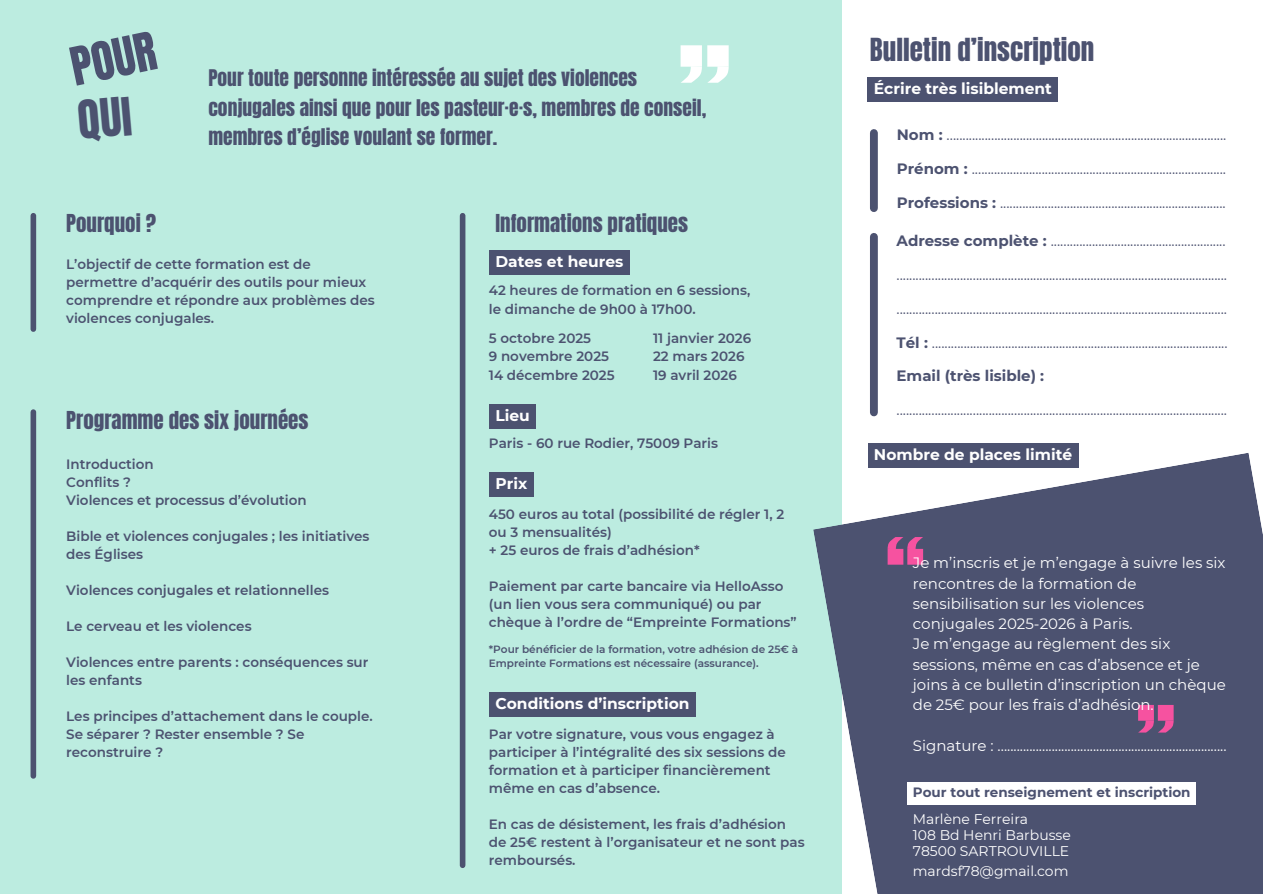
<style>
.page{position:relative;width:1263px;height:894px;background:#fff}
.page>*{position:absolute;margin:0;border:0;box-sizing:border-box;transform-origin:0 0}
.t1{font:45px "Anton";color:#4c5270}
.t2{font:27px "Anton";color:#4c5270}
.t3{font:21px "Anton";color:#4c5270}
.t4{font:19.5px/29.2px "Anton";color:#4c5270}
.t5{font:700 15.45px "Montserrat";color:#fff}
.t6{font:15px "Montserrat";color:#4c5270}
.t7{font:15px/20.2px "Montserrat";color:#fff}
.t8{font:700 15px "Montserrat";color:#4c5270}
.t9{font:13.95px/15.8px "Montserrat";color:#fff}
.t10{font:600 13.5px/18px "Montserrat";color:#4c5270}
.t11{font:700 13.5px "Montserrat";color:#4c5270}
.t12{font:600 10.5px/14px "Montserrat";color:#4c5270}
.s1{font-weight:700}
</style>
<div class="page">
<div style="left:0;top:0;width:1263px;height:893px;background:#bcece0"></div>
<div style="left:31px;top:216px;width:5px;height:113px;background:#4c5270"></div>
<div style="left:460px;top:216px;width:5px;height:649px;background:#4c5270"></div>
<div style="left:31px;top:412px;width:5px;height:363px;background:#4c5270"></div>
<div style="left:489px;top:250px;width:141px;height:25px;background:#4c5270"></div>
<div style="left:489px;top:472px;width:44px;height:25px;background:#4c5270"></div>
<div style="left:842px;top:0;width:421px;height:893px;background:#fff"></div>
<svg style="left:813px;top:452px;width:450px;height:441px;background:#616982"></svg>
<div style="left:907px;top:548px;width:16px;height:16px;background:#f652a0"></div>
<div style="left:888px;top:548px;width:15px;height:16px;background:#f652a0"></div>
<svg style="left:888px;top:537px;width:35px;height:12px"></svg>
<div style="left:1138px;top:704px;width:16px;height:16px;background:#f652a0"></div>
<div style="left:1158px;top:704px;width:16px;height:16px;background:#f652a0"></div>
<svg style="left:1138px;top:720px;width:36px;height:12px"></svg>
<div style="left:681px;top:45px;width:21px;height:22px;background:#fff"></div>
<div style="left:707px;top:45px;width:22px;height:22px;background:#fff"></div>
<svg style="left:681px;top:66px;width:48px;height:16px"></svg>
<div style="left:870px;top:133px;width:8px;height:75px;background:#4c5270"></div>
<div style="left:870px;top:237px;width:8px;height:175px;background:#4c5270"></div>
<div style="left:489px;top:404px;width:47px;height:24px;background:#4c5270"></div>
<div style="left:489px;top:692px;width:207px;height:24px;background:#4c5270"></div>
<div style="left:868px;top:78px;width:190px;height:24px;background:#4c5270"></div>
<div style="left:868px;top:443px;width:210px;height:24px;background:#4c5270"></div>
<div style="left:907px;top:781px;width:289px;height:23px;background:#fff"></div>
<h4 class="t1" style="left:65px;top:36px;width:87px;rotate:-12deg">POUR</h4>
<h6 class="t4" style="left:208px;top:64px;width:499px">Pour toute personne intéressée au sujet des violences conjugales ainsi que pour les pasteur·e·s, membres de conseil, membres d’église voulant se former.</h6>
<h3 class="t3" style="left:66px;top:208px;width:91px">Pourquoi ?</h3>
<p class="t3" style="left:495px;top:208px;width:194px">Informations pratiques</p>
<h2 class="t10" style="left:66px;top:255px;width:310px">L’objectif de cette formation est de permettre d’acquérir des outils pour mieux comprendre et répondre aux problèmes des violences conjugales.</h2>
<h3 class="t3" style="left:66px;top:404px;width:244px">Programme des six journées</h3>
<h5 class="t10" style="left:66px;top:455px;width:242px">Introduction<br>Conflits ?<br>Violences et processus d’évolution</h5>
<p class="t10" style="left:66px;top:527px;width:305px">Bible et violences conjugales ; les initiatives des Églises</p>
<h5 class="t10" style="left:66px;top:581px;width:264px">Violences conjugales et relationnelles</h5>
<h4 class="t10" style="left:66px;top:617px;width:187px">Le cerveau et les violences</h4>
<h1 class="t10" style="left:66px;top:653px;width:304px">Violences entre parents : conséquences sur les enfants</h1>
<p class="t10" style="left:66px;top:707px;width:308px">Les principes d’attachement dans le couple.<br>Se séparer ? Rester ensemble ? Se reconstruire ?</p>
<p class="t5" style="left:495px;top:252px;width:129px">Dates et heures</p>
<h4 class="t10" style="left:489px;top:281px;width:263px;line-height:18.8px">42 heures de formation en 6 sessions, le dimanche de 9h00 à 17h00.</h4>
<p class="t10" style="left:489px;top:328px;width:127px;line-height:18.8px">5 octobre 2025<br>9 novembre 2025<br>14 décembre 2025</p>
<h6 class="t10" style="left:653px;top:328px;width:100px;line-height:18.8px">11 janvier 2026<br>22 mars 2026<br>19 avril 2026</h6>
<p class="t5" style="left:495px;top:405px;width:36px">Lieu</p>
<h5 class="t10" style="left:489px;top:434px;width:231px">Paris - 60 rue Rodier, 75009 Paris</h5>
<p class="t5" style="left:495px;top:474px;width:33px">Prix</p>
<h1 class="t10" style="left:489px;top:504px;width:297px">450 euros au total (possibilité de régler 1, 2 ou 3 mensualités)<br>+ 25 euros de frais d’adhésion*</h1>
<h3 class="t10" style="left:489px;top:576px;width:309px">Paiement par carte bancaire via HelloAsso (un lien vous sera communiqué) ou par chèque à l’ordre de “Empreinte Formations”</h3>
<h5 class="t12" style="left:489px;top:642px;width:311px">*Pour bénéficier de la formation, votre adhésion de 25€ à<br>Empreinte Formations est nécessaire (assurance).</h5>
<h5 class="t5" style="left:495px;top:693px;width:195px">Conditions d’inscription</h5>
<p class="t10" style="left:489px;top:724px;width:298px">Par votre signature, vous vous engagez à participer à l’intégralité des six sessions de formation et à participer financièrement même en cas d’absence.</p>
<h6 class="t10" style="left:489px;top:814px;width:317px">En cas de désistement, les frais d’adhésion de 25€ restent à l’organisateur et ne sont pas remboursés.</h6>
<h4 class="t2" style="left:870px;top:30px;width:226px">Bulletin d’inscription</h4>
<h6 class="t5" style="left:874px;top:79px;width:180px">Écrire très lisiblement</h6>
<h3 class="t6" style="left:897px;top:125px;width:331px"><span class="s1">Nom :</span> ........................................................................................</h3>
<h3 class="t6" style="left:897px;top:159px;width:331px"><span class="s1">Prénom :</span> ................................................................................</h3>
<h3 class="t6" style="left:897px;top:193px;width:330px"><span class="s1">Professions :</span> .......................................................................</h3>
<h6 class="t6" style="left:896px;top:232px;width:331px"><span class="s1">Adresse complète :</span> .......................................................</h6>
<h6 class="t6" style="left:896px;top:265px;width:332px">........................................................................................................</h6>
<h6 class="t6" style="left:896px;top:299px;width:332px">........................................................................................................</h6>
<h6 class="t6" style="left:896px;top:333px;width:332px"><span class="s1">Tél :</span> .............................................................................................</h6>
<h6 class="t8" style="left:896px;top:367px;width:149px">Email (très lisible) :</h6>
<h6 class="t6" style="left:896px;top:400px;width:332px">........................................................................................................</h6>
<h6 class="t5" style="left:874px;top:444px;width:200px">Nombre de places limité</h6>
<h6 class="t7" style="left:913px;top:552px;width:314px">Je m’inscris et je m’engage à suivre les six rencontres de la formation de sensibilisation sur les violences conjugales 2025-2026 à Paris.<br>Je m’engage au règlement des six sessions, même en cas d’absence et je joins à ce bulletin d’inscription un chèque de 25€ pour les frais d’adhésion.</h6>
<h6 class="t7" style="left:913px;top:735px;width:315px">Signature : ........................................................................</h6>
<h6 class="t11" style="left:913px;top:783px;width:279px">Pour tout renseignement et inscription</h6>
<h6 class="t9" style="left:913px;top:810px;width:160px">Marlène Ferreira<br>108 Bd Henri Barbusse<br>78500 SARTROUVILLE</h6>
<h6 class="t9" style="left:913px;top:862px;width:157px">mardsf78@gmail.com</h6>
</div>
